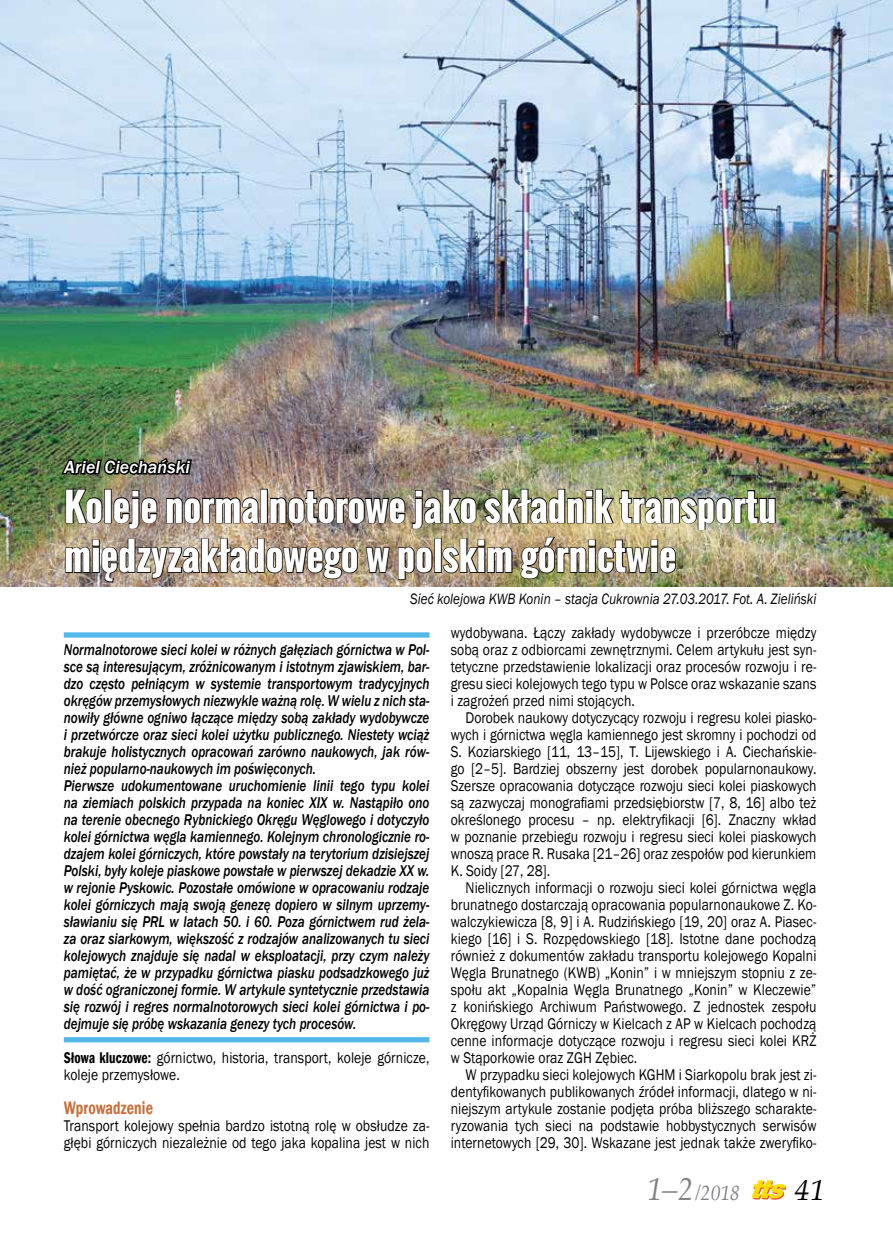
<style>
.page{position:relative;width:893px;height:1251px;background:#fff}
.page>*{position:absolute;margin:0;border:0;box-sizing:border-box;transform-origin:0 0}
.t1{font:700 37.5px/49.5px "Oswald";color:#fff}
.t2{font:italic 30px "Palatino Linotype";color:#000}
.t3{font:italic 21.45px "Palatino Linotype";color:#808285;scale:.91 1}
.t4{font:600 18.6px "Franklin Gothic";letter-spacing:.005em;color:#ca6c38;scale:.75 1}
.t5{font:italic 500 18px "Franklin Gothic";letter-spacing:.005em;color:#fff}
.t6{font:italic 500 16.05px/17px "Franklin Gothic";color:#000;scale:.82 1}
.t7{font:15.9px/17px "Franklin Gothic";letter-spacing:.005em;color:#000;text-align:justify;scale:.86 1}
.t8{font:italic 15.45px "Franklin Gothic";color:#000;scale:.85 1}
.s1{font-weight:600;font-stretch:condensed}
.s2{font-size:33px}
</style>
<div class="page">
<svg style="left:752px;top:1180px;width:34px;height:19px"></svg>
<img style="left:0;top:0;width:893px;height:586px">
<div style="left:64px;top:632px;width:365px;height:5px;background:#53b7e8"></div>
<svg style="left:64px;top:1037px;width:365px;height:5px;background:#58b9e8"></svg>
<img style="left:59px;top:447px;width:201px;height:82px">
<div style="left:260px;top:488px;width:8px;height:35px;border:2px solid #000"></div>
<img style="left:269px;top:488px;width:208px;height:41px">
<img style="left:483px;top:488px;width:293px;height:42px">
<img style="left:64px;top:537px;width:295px;height:46px">
<svg style="left:365px;top:546px;width:26px;height:29px"></svg>
<svg style="left:397px;top:546px;width:36px;height:34px"></svg>
<div style="left:434px;top:538px;width:8px;height:34px;border:2px solid #000"></div>
<svg style="left:441px;top:537px;width:72px;height:37px;background:#89795d"></svg>
<img style="left:519px;top:536px;width:158px;height:43px">
<p class="t5" style="left:64px;top:456px;width:127px">Ariel Ciechański</p>
<h1 class="t1" style="left:64px;top:482px;width:714px">Koleje normalnotorowe jako składnik transportu międzyzakładowego w polskim górnictwie</h1>
<p class="t8" style="left:410px;top:588px;width:479px">Sieć kolejowa KWB Konin – stacja Cukrownia 27.03.2017. Fot. A. Zieliński</p>
<p class="t6" style="left:64px;top:641px;width:448px">Normalnotorowe sieci kolei w różnych gałęziach górnictwa w Pol&shy;sce są interesującym, zróżnicowanym i istotnym zjawiskiem, bar&shy;dzo często pełniącym w systemie transportowym tradycyjnych okręgów przemysłowych niezwykle ważną rolę. W wielu z nich sta&shy;nowiły główne ogniwo łączące między sobą zakłady wydobywcze i przetwórcze oraz sieci kolei użytku publicznego. Niestety wciąż brakuje holistycznych opracowań zarówno naukowych, jak rów&shy;nież popularno-naukowych im poświęconych.<br>Pierwsze udokumentowane uruchomienie linii tego typu kolei na ziemiach polskich przypada na koniec XIX w. Nastąpiło ono na terenie obecnego Rybnickiego Okręgu Węglowego i dotyczyło kolei górnictwa węgla kamiennego. Kolejnym chronologicznie ro&shy;dzajem kolei górniczych, które powstały na terytorium dzisiejszej Polski, były koleje piaskowe powstałe w pierwszej dekadzie XX w. w rejonie Pyskowic. Pozostałe omówione w opracowaniu rodzaje kolei górniczych mają swoją genezę dopiero w silnym uprzemy&shy;sławianiu się PRL w latach 50. i 60. Poza górnictwem rud żela&shy;za oraz siarkowym, większość z rodzajów analizowanych tu sieci kolejowych znajduje się nadal w eksploatacji, przy czym należy pamiętać, że w przypadku górnictwa piasku podsadzkowego już w dość ograniczonej formie. W artykule syntetycznie przedstawia się rozwój i regres normalnotorowych sieci kolei górnictwa i po&shy;dejmuje się próbę wskazania genezy tych procesów.</p>
<p class="t7" style="left:64px;top:1048px;width:427px"><span class="s1">Słowa kluczowe:</span> górnictwo, historia, transport, koleje górnicze, koleje przemysłowe.</p>
<p class="t4" style="left:64px;top:1095px;width:121px">Wprowadzenie</p>
<p class="t7" style="left:64px;top:1116px;width:427px">Transport kolejowy spełnia bardzo istotną rolę w obsłudze za&shy;głębi górniczych niezależnie od tego jaka kopalina jest w nich</p>
<p class="t7" style="left:451px;top:624px;width:427px">wydobywana. Łączy zakłady wydobywcze i przeróbcze między sobą oraz z odbiorcami zewnętrznymi. Celem artykułu jest syn&shy;tetyczne przedstawienie lokalizacji oraz procesów rozwoju i re&shy;gresu sieci kolejowych tego typu w Polsce oraz wskazanie szans i zagrożeń przed nimi stojących.</p>
<p class="t7" style="left:451px;top:709px;width:427px;text-indent:15px">Dorobek naukowy dotyczycący rozwoju i regresu kolei piasko&shy;wych i górnictwa węgla kamiennego jest skromny i pochodzi od S. Koziarskiego [11, 13–15], T. Lijewskiego i A. Ciechańskie&shy;go [2–5]. Bardziej obszerny jest dorobek popularnonaukowy.<br>Szersze opracowania dotyczące rozwoju sieci kolei piaskowych są zazwyczaj monografiami przedsiębiorstw [7, 8, 16] albo też określonego procesu – np. elektryfikacji [6]. Znaczny wkład w poznanie przebiegu rozwoju i regresu sieci kolei piaskowych wnoszą prace R. Rusaka [21–26] oraz zespołów pod kierunkiem K. Soidy [27, 28].</p>
<p class="t7" style="left:451px;top:879px;width:427px;text-indent:15px">Nielicznych informacji o rozwoju sieci kolei górnictwa węgla brunatnego dostarczają opracowania popularnonaukowe Z. Ko&shy;walczykiewicza [8, 9] i A. Rudzińskiego [19, 20] oraz A. Piasec&shy;kiego [16] i S. Rozpędowskiego [18]. Istotne dane pochodzą również z dokumentów zakładu transportu kolejowego Kopalni Węgla Brunatnego (KWB) „Konin” i w mniejszym stopniu z ze&shy;społu akt „Kopalnia Węgla Brunatnego „Konin” w Kleczewie” z konińskiego Archiwum Państwowego. Z jednostek zespołu Okręgowy Urząd Górniczy w Kielcach z AP w Kielcach pochodzą cenne informacje dotyczące rozwoju i regresu sieci kolei KRŻ w Stąporkowie oraz ZGH Zębiec.</p>
<p class="t7" style="left:451px;top:1065px;width:427px;text-indent:15px">W przypadku sieci kolejowych KGHM i Siarkopolu brak jest zi&shy;dentyfikowanych publikowanych źródeł informacji, dlatego w ni&shy;niejszym artykule zostanie podjęta próba bliższego scharakte&shy;ryzowania tych sieci na podstawie hobbystycznych serwisów internetowych [29, 30]. Wskazane jest jednak także zweryfiko-</p>
<h3 class="t3" style="left:647px;top:1176px;width:104px"><span class="s2">1–2</span> /2018</h3>
<h2 class="t2" style="left:795px;top:1167px;width:31px">41</h2>
</div>
